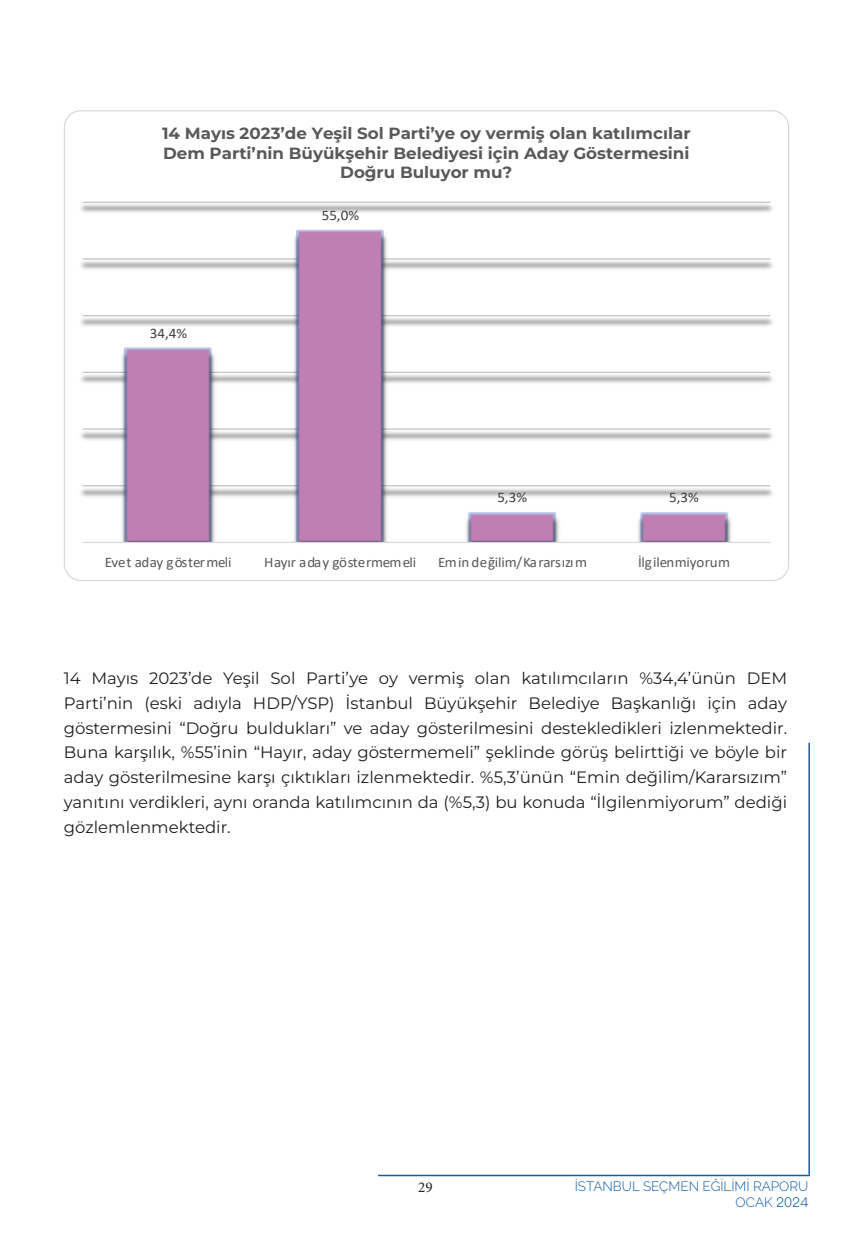
<style>
.page{position:relative;width:851px;height:1234px;background:#fff}
.page>*{position:absolute;margin:0;border:0;box-sizing:border-box;transform-origin:0 0}
.t1{font:16.5px/24.8px "Montserrat";color:#231f20;text-align:justify}
.t2{font:700 16.2px/19.4px "Montserrat";color:#595959;text-align:center}
.t3{font:15px "Minion Pro";color:#231f20}
.t4{font:14.55px "Calibri";letter-spacing:-.005em;color:#595959}
.t5{font:14.55px "Calibri";color:#404040}
.t6{font:300 13.5px/16.2px "Raleway";color:#0d5daa;text-align:right}
.s1{font-family:"Ping Fang TC"}
</style>
<div class="page">
<hr style="left:808px;top:742px;width:1px;height:432px;background:#105f97">
<hr style="left:378px;top:1174px;width:431px;height:1px;background:#105f97">
<img style="left:80px;top:201px;width:693px;height:296px">
<hr style="left:83px;top:485px;width:687px;height:1px;background:#bfbfbf">
<hr style="left:83px;top:428px;width:687px;height:1px;background:#bfbfbf">
<hr style="left:83px;top:371px;width:687px;height:2px;background:#bfbfbf">
<hr style="left:83px;top:315px;width:687px;height:1px;background:#bfbfbf">
<hr style="left:83px;top:258px;width:687px;height:1px;background:#bfbfbf">
<hr style="left:83px;top:202px;width:687px;height:1px;background:#bfbfbf">
<img style="left:117px;top:229px;width:618px;height:312px">
<img style="left:125px;top:230px;width:601px;height:311px">
<hr style="left:83px;top:541px;width:687px;height:2px;background:#d9d9d9">
<p class="t2" style="left:162px;top:123px;width:530px">14 Mayıs 2023’de Yeşil Sol Parti’ye oy vermiş olan katılımcılar<br>Dem Parti’nin Büyükşehir Belediyesi için Aday Göstermesini<br>Doğru Buluyor mu?</p>
<p class="t5" style="left:150px;top:322px;width:39px">34,4%</p>
<p class="t5" style="left:322px;top:205px;width:39px">55,0%</p>
<p class="t5" style="left:497px;top:487px;width:31px">5,3%</p>
<p class="t5" style="left:669px;top:487px;width:31px">5,3%</p>
<p class="t4" style="left:105px;top:551px;width:128px">Evet aday göstermeli</p>
<p class="t4" style="left:264px;top:551px;width:153px">Hayır aday göstermemeli</p>
<p class="t4" style="left:438px;top:551px;width:150px">Emin değilim/Kararsızım</p>
<p class="t4" style="left:638px;top:551px;width:93px">İlgilenmiyorum</p>
<p class="t1" style="left:64px;top:665px;width:724px">14 Mayıs 2023’de Yeşil Sol Parti’ye oy vermiş olan katılımcıların %34,4’ünün DEM Parti’nin (eski adıyla HDP/YSP) İstanbul Büyükşehir Belediye Başkanlığı için aday göstermesini “Doğru buldukları” ve aday gösterilmesini destekledikleri izlenmektedir.<br>Buna karşılık, %55’inin “Hayır, aday göstermemeli” şeklinde görüş belirttiği ve böyle bir aday gösterilmesine karşı çıktıkları izlenmektedir. %5,3’ünün “Emin değilim/Kararsızım” yanıtını verdikleri, aynı oranda katılımcının da (%5,3) bu konuda “İlgilenmiyorum” dediği gözlemlenmektedir.</p>
<p class="t3" style="left:418px;top:1176px;width:16px">29</p>
<p class="t6" style="left:574px;top:1177px;width:235px">İSTANBUL SEÇMEN EĞİLİMİ RAPORU<br>OCAK <span class="s1">2024</span></p>
</div>
